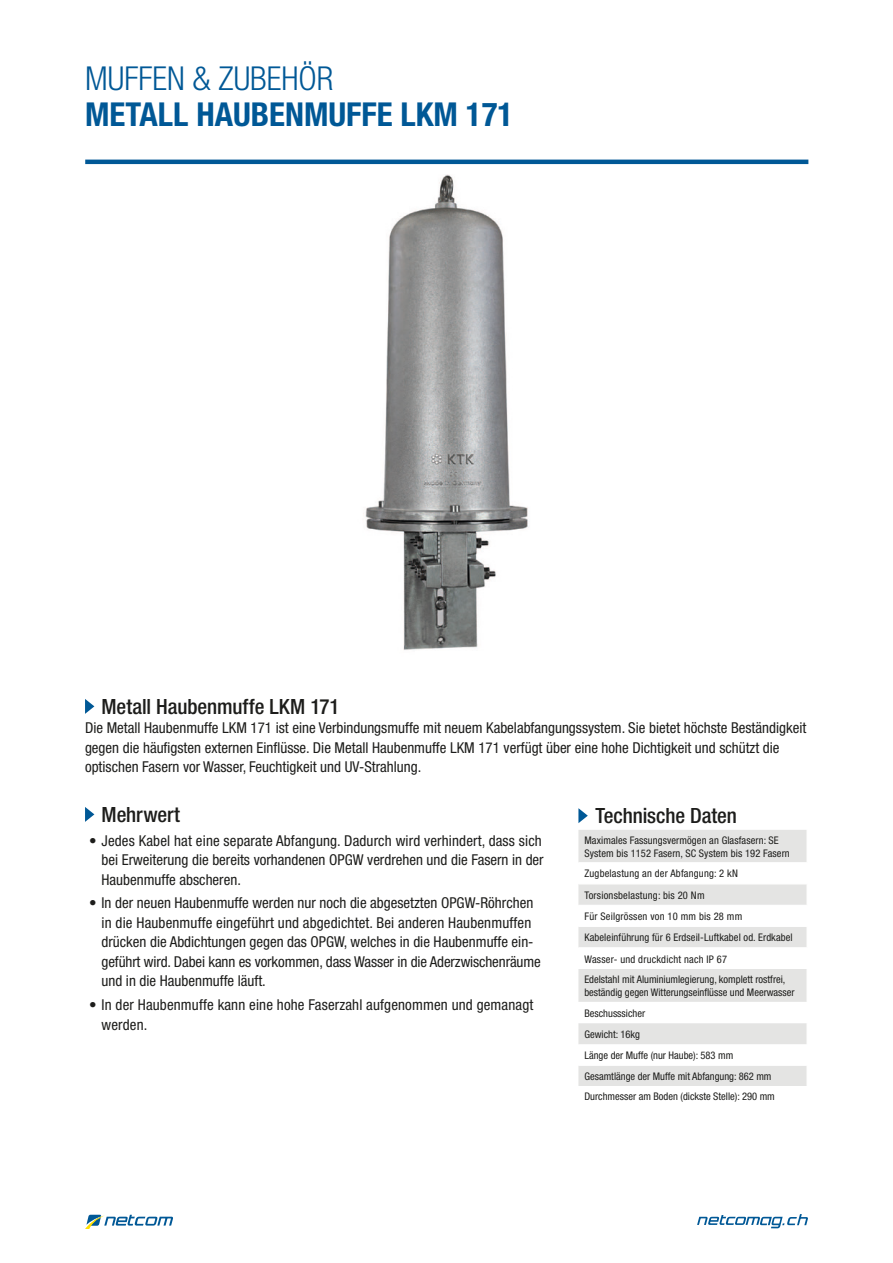
<style>
.page{position:relative;width:893px;height:1263px;background:#fff}
.page>*{position:absolute;margin:0;border:0;box-sizing:border-box;transform-origin:0 0}
.Untertitel{font:700 condensed 33px/36px "Helvetica Neue";color:#005896}
.Titel{font:500 condensed 21px "Helvetica Neue";letter-spacing:-.005em;color:#1d1d1b}
.Fliesstext{font:500 condensed 21px "Helvetica Neue";letter-spacing:-.005em;color:#1d1d1b}
.Fliesstext-2{font:condensed 15px/19.5px "Helvetica Neue";color:#1d1d1b}
.tabelle_überschrift{font:condensed 10.5px/12.6px "Helvetica Neue";color:#1d1d1b}
.tabelle_überschrift-2{font:condensed 10.5px "Helvetica Neue";letter-spacing:.02em;color:#1d1d1b}
.s1{font-weight:300}
</style>
<div class="page">
<svg style="left:85px;top:699px;width:9px;height:15px"></svg>
<svg style="left:85px;top:807px;width:9px;height:15px"></svg>
<hr style="left:85px;top:160px;width:723px;height:4px;background:#005896">
<img style="left:363px;top:174px;width:165px;height:476px">
<div style="left:578px;top:830px;width:229px;height:32px;background:#e4e4e3"></div>
<svg style="left:578px;top:884px;width:229px;height:202px"></svg>
<svg style="left:578px;top:808px;width:10px;height:15px"></svg>
<svg style="left:697px;top:1214px;width:111px;height:14px"></svg>
<svg style="left:85px;top:1215px;width:88px;height:14px"></svg>
<p class="Untertitel" style="left:85px;top:60px;width:430px"><span class="s1">MUFFEN &amp; ZUBEHÖR<br></span>METALL HAUBENMUFFE LKM 171</p>
<p class="Titel" style="left:102px;top:694px;width:239px">Metall Haubenmuffe LKM 171</p>
<p class="Fliesstext-2" style="left:85px;top:718px;width:723px">Die Metall Haubenmuffe LKM 171 ist eine Verbindungsmuffe mit neuem Kabelabfangungssystem. Sie bietet höchste Beständigkeit gegen die häufigsten externen Einflüsse. Die Metall Haubenmuffe LKM 171 verfügt über eine hohe Dichtigkeit und schützt die optischen Fasern vor Wasser, Feuchtigkeit und UV-Strahlung.</p>
<p class="Fliesstext" style="left:102px;top:802px;width:80px">Mehrwert</p>
<p class="Fliesstext-2" style="left:102px;top:830px;width:444px;text-indent:-12px">• Jedes Kabel hat eine separate Abfangung. Dadurch wird verhindert, dass sich bei Erweiterung die bereits vorhandenen OPGW verdrehen und die Fasern in der<br>Haubenmuffe abscheren.</p>
<p class="Fliesstext-2" style="left:102px;top:893px;width:441px;text-indent:-12px">• In der neuen Haubenmuffe werden nur noch die abgesetzten OPGW-Röhrchen in die Haubenmuffe eingeführt und abgedichtet. Bei anderen Haubenmuffen drücken die Abdichtungen gegen das OPGW, welches in die Haubenmuffe ein&shy;geführt wird. Dabei kann es vorkommen, dass Wasser in die Aderzwischenräume und in die Haubenmuffe läuft.</p>
<p class="Fliesstext-2" style="left:102px;top:995px;width:433px;text-indent:-12px">• In der Haubenmuffe kann eine hohe Faserzahl aufgenommen und gemanagt werden.</p>
<p class="Titel" style="left:595px;top:803px;width:143px">Technische Daten</p>
<p class="tabelle_überschrift" style="left:584px;top:834px;width:207px">Maximales Fassungsvermögen an Glasfasern: SE<br>System bis 1152 Fasern, SC System bis 192 Fasern</p>
<p class="tabelle_überschrift-2" style="left:584px;top:868px;width:155px">Zugbelastung an der Abfangung: 2 kN</p>
<p class="tabelle_überschrift-2" style="left:584px;top:889px;width:122px">Torsionsbelastung: bis 20 Nm</p>
<p class="tabelle_überschrift-2" style="left:584px;top:910px;width:159px">Für Seilgrössen von 10 mm bis 28 mm</p>
<p class="tabelle_überschrift" style="left:584px;top:931px;width:210px">Kabeleinführung für 6 Erdseil-Luftkabel od. Erdkabel</p>
<p class="tabelle_überschrift-2" style="left:584px;top:953px;width:144px">Wasser- und druckdicht nach IP 67</p>
<p class="tabelle_überschrift" style="left:584px;top:973px;width:212px">Edelstahl mit Aluminiumlegierung, komplett rostfrei, beständig gegen Witterungseinflüsse und Meerwasser</p>
<p class="tabelle_überschrift" style="left:584px;top:1006px;width:62px">Beschusssicher</p>
<p class="tabelle_überschrift" style="left:584px;top:1028px;width:57px">Gewicht: 16kg</p>
<p class="tabelle_überschrift" style="left:584px;top:1049px;width:150px">Länge der Muffe (nur Haube): 583 mm</p>
<p class="tabelle_überschrift" style="left:584px;top:1070px;width:189px">Gesamtlänge der Muffe mit Abfangung: 862 mm</p>
<p class="tabelle_überschrift" style="left:584px;top:1090px;width:192px">Durchmesser am Boden (dickste Stelle): 290 mm</p>
</div>
